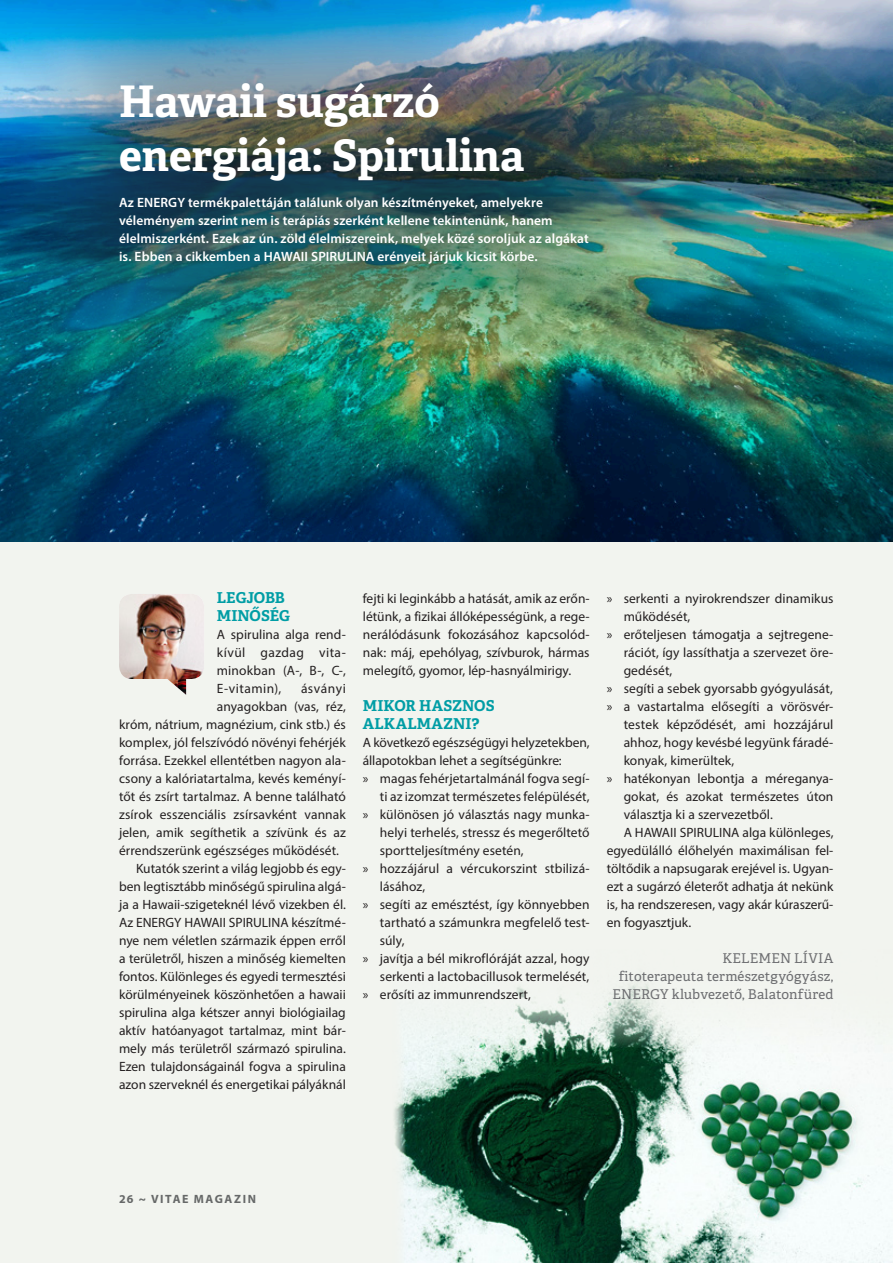
<style>
.page{position:relative;width:893px;height:1263px;background:#fff}
.page>*{position:absolute;margin:0;border:0;box-sizing:border-box;transform-origin:0 0}
.CÍM{font:700 43.5px/54px "Adelle Basic";color:#fff}
.szövegközi_alcímek{font:700 15px/18px "Adelle Basic";color:#009da5}
.Szövegtörzs{font:13.5px/18px "Myriad Pro";letter-spacing:.005em;color:#231f20;text-align:justify}
.Szövegtörzs_nincs_be{font:13.5px/18px "Myriad Pro";letter-spacing:.005em;color:#231f20;text-align:justify}
.lead{font:600 13.5px/18px "Myriad Pro";letter-spacing:.005em;color:#fff}
.aláírás{font:13.5px "Adelle Basic";letter-spacing:.01em;color:#6c6d70}
.Szövegtörzs_nincs_be-2{font:13.5px "Myriad Pro";letter-spacing:.035em;color:#231f20}
.t1{font:700 12px "Myriad Pro";letter-spacing:.13em;color:#6c6d70}
</style>
<div class="page">
<div style="left:0;top:531px;width:893px;height:732px;background:#f2f4ef"></div>
<img style="left:394px;top:976px;width:499px;height:287px">
<img style="left:0;top:0;width:893px;height:541px">
<div style="left:0;top:0;width:734px;height:415px;background:#231f20;opacity:.55"></div>
<img style="left:119px;top:594px;width:85px;height:101px">
<p class="CÍM" style="left:119px;top:74px;width:407px">Hawaii sugárzó energiája: Spirulina</p>
<p class="lead" style="left:119px;top:193px;width:471px">Az ENERGY termékpalettáján találunk olyan készítményeket, amelyekre véleményem szerint nem is terápiás szerként kellene tekintenünk, hanem élelmiszerként. Ezek az ún. zöld élelmiszereink, melyek közé soroljuk az algákat is. Ebben a cikkemben a HAWAII SPIRULINA erényeit járjuk kicsit körbe.</p>
<p class="szövegközi_alcímek" style="left:217px;top:588px;width:75px">LEGJOBB<br>MINŐSÉG</p>
<p class="Szövegtörzs_nincs_be" style="left:217px;top:625px;width:130px">A spirulina alga rend&shy;kívül gazdag vita&shy;minokban (A-, B-, C-, E-vitamin),</p>
<p class="Szövegtörzs_nincs_be-2" style="left:301px;top:680px;width:46px">ásványi</p>
<p class="Szövegtörzs_nincs_be" style="left:217px;top:697px;width:130px">anyagokban (vas, réz,</p>
<p class="Szövegtörzs_nincs_be" style="left:119px;top:715px;width:228px">króm, nátrium, magnézium, cink stb.) és</p>
<p class="Szövegtörzs_nincs_be" style="left:119px;top:733px;width:228px">komplex, jól felszívódó növényi fehérjék</p>
<p class="Szövegtörzs_nincs_be" style="left:119px;top:751px;width:228px">forrása. Ezekkel ellentétben nagyon ala-</p>
<p class="Szövegtörzs_nincs_be" style="left:119px;top:769px;width:228px">csony a kalóriatartalma, kevés keményí-</p>
<p class="Szövegtörzs_nincs_be" style="left:119px;top:787px;width:228px">tőt és zsírt tartalmaz. A benne található</p>
<p class="Szövegtörzs_nincs_be" style="left:119px;top:805px;width:228px">zsírok esszenciális zsírsavként vannak</p>
<p class="Szövegtörzs_nincs_be" style="left:119px;top:823px;width:228px">jelen, amik segíthetik a szívünk és az</p>
<p class="Szövegtörzs_nincs_be" style="left:119px;top:841px;width:221px">érrendszerünk egészséges működését.</p>
<p class="Szövegtörzs" style="left:119px;top:859px;width:228px;text-indent:17px">Kutatók szerint a világ legjobb és egy&shy;ben legtisztább minőségű spirulina algá&shy;ja a Hawaii-szigeteknél lévő vizekben él.<br>Az ENERGY HAWAII SPIRULINA készítmé&shy;nye nem véletlen származik éppen erről a területről, hiszen a minőség kiemelten fontos. Különleges és egyedi termesztési körülményeinek köszönhetően a hawaii spirulina alga kétszer annyi biológiailag aktív hatóanyagot tartalmaz, mint bár&shy;mely más területről származó spirulina.<br>Ezen tulajdonságainál fogva a spirulina azon szerveknél és energetikai pályáknál</p>
<p class="Szövegtörzs" style="left:363px;top:589px;width:228px">fejti ki leginkább a hatását, amik az erőn&shy;létünk, a fizikai állóképességünk, a rege&shy;nerálódásunk fokozásához kapcsolód&shy;nak: máj, epehólyag, szívburok, hármas melegítő, gyomor, lép-hasnyálmirigy.</p>
<p class="szövegközi_alcímek" style="left:363px;top:696px;width:133px">MIKOR HASZNOS<br>ALKALMAZNI?</p>
<p class="Szövegtörzs_nincs_be" style="left:363px;top:733px;width:228px">A következő egészségügyi helyzetekben, állapotokban lehet a segítségünkre:</p>
<p class="Szövegtörzs" style="left:363px;top:769px;width:228px;text-align:right">» magas fehérjetartalmánál fogva segí&shy;ti az izomzat természetes felépülését,</p>
<p class="Szövegtörzs" style="left:380px;top:805px;width:211px;text-indent:-17px">» különösen jó választás nagy munka&shy;helyi terhelés, stressz és megerőltető sportteljesítmény esetén,</p>
<p class="Szövegtörzs" style="left:380px;top:859px;width:211px;text-indent:-17px">» hozzájárul a vércukorszint stbilizá&shy;lásához,</p>
<p class="Szövegtörzs" style="left:380px;top:895px;width:211px;text-indent:-17px">» segíti az emésztést, így könnyebben tartható a számunkra megfelelő test&shy;súly,</p>
<p class="Szövegtörzs" style="left:363px;top:949px;width:228px;text-align:right">» javítja a bél mikroflóráját azzal, hogy serkenti a lactobacillusok termelését,</p>
<p class="Szövegtörzs" style="left:363px;top:985px;width:170px">» erősíti az immunrendszert,</p>
<p class="Szövegtörzs" style="left:624px;top:589px;width:211px;text-indent:-17px">» serkenti a nyirokrendszer dinamikus működését,</p>
<p class="Szövegtörzs" style="left:624px;top:625px;width:211px;text-indent:-17px">» erőteljesen támogatja a sejtregene&shy;rációt, így lassíthatja a szervezet öre&shy;gedését,</p>
<p class="Szövegtörzs" style="left:607px;top:679px;width:228px">» segíti a sebek gyorsabb gyógyulását,</p>
<p class="Szövegtörzs" style="left:624px;top:697px;width:211px;text-indent:-17px">» a vastartalma elősegíti a vörösvér&shy;testek képződését, ami hozzájárul ahhoz, hogy kevésbé legyünk fáradé&shy;konyak, kimerültek,</p>
<p class="Szövegtörzs" style="left:624px;top:769px;width:211px;text-indent:-17px">» hatékonyan lebontja a méreganya&shy;gokat, és azokat természetes úton választja ki a szervezetből.</p>
<p class="Szövegtörzs" style="left:607px;top:823px;width:228px;text-indent:17px">A HAWAII SPIRULINA alga különleges, egyedülálló élőhelyén maximálisan fel&shy;töltődik a napsugarak erejével is. Ugyan&shy;ezt a sugárzó életerőt adhatja át nekünk is, ha rendszeresen, vagy akár kúraszerű&shy;en fogyasztjuk.</p>
<p class="aláírás" style="left:722px;top:949px;width:113px">KELEMEN LÍVIA</p>
<p class="aláírás" style="left:619px;top:967px;width:216px">fitoterapeuta természetgyógyász,</p>
<p class="aláírás" style="left:612px;top:985px;width:222px">ENERGY klubvezető, Balatonfüred</p>
<p class="t1" style="left:119px;top:1191px;width:138px">26 ~ VITAE MAGAZIN</p>
</div>
